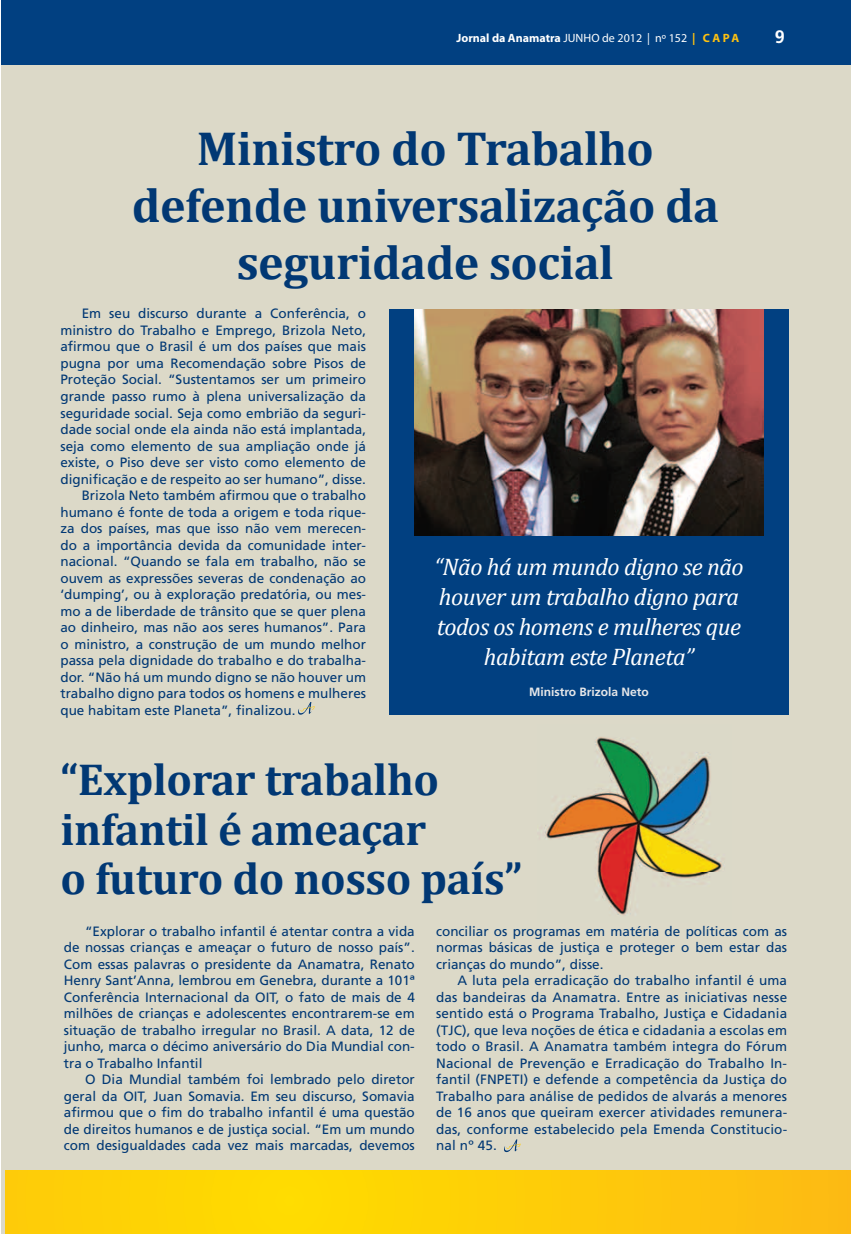
<style>
.page{position:relative;width:851px;height:1234px;background:#fff}
.page>*{position:absolute;margin:0;border:0;box-sizing:border-box;transform-origin:0 0}
.t1{font:700 48px/57px "Cambria";letter-spacing:-.01em;color:#013874;text-align:center}
.t2{font:700 45px/49.5px "Cambria";letter-spacing:-.01em;color:#013874}
.t3{font:italic 24px/30px "Cambria";letter-spacing:-.02em;color:#fff;text-align:center}
.t4{font:700 18px "Frutiger";color:#fff}
.t5{font:13.5px/16.5px "Frutiger";color:#013874;text-align:justify}
.t6{font:12px "Myriad Pro";color:#fff}
.t7{font:700 12px "Frutiger";color:#e6e7e9}
.s1{font-weight:700}
.s2{font-weight:700;color:#fec210}
</style>
<div class="page">
<div style="left:2px;top:0;width:848px;height:1233px;background:#dcd9c8"></div>
<div style="left:2px;top:0;width:848px;height:65px;background:#014081"></div>
<img style="left:5px;top:1170px;width:845px;height:63px">
<div style="left:389px;top:309px;width:399px;height:405px;background:#014081"></div>
<img style="left:414px;top:309px;width:349px;height:226px">
<svg style="left:298px;top:702px;width:16px;height:12px"></svg>
<svg style="left:504px;top:1139px;width:16px;height:12px"></svg>
<img style="left:545px;top:737px;width:177px;height:178px">
<p class="t6" style="left:456px;top:30px;width:284px"><span class="s1">Jornal da Anamatra</span> JUNHO de 2012 | nº 152 <span class="s2">| C A PA</span></p>
<h3 class="t4" style="left:774px;top:26px;width:12px">9</h3>
<h1 class="t1" style="left:132px;top:118px;width:588px">Ministro do Trabalho defende universalização da seguridade social</h1>
<p class="t5" style="left:82px;top:305px;width:286px">Em seu discurso durante a Conferência, o</p>
<p class="t5" style="left:60px;top:322px;width:307px">ministro do Trabalho e Emprego, Brizola Neto,</p>
<p class="t5" style="left:60px;top:338px;width:307px">afirmou que o Brasil é um dos países que mais</p>
<p class="t5" style="left:60px;top:355px;width:307px">pugna por uma Recomendação sobre Pisos de</p>
<p class="t5" style="left:60px;top:371px;width:307px">Proteção Social. “Sustentamos ser um primeiro</p>
<p class="t5" style="left:60px;top:388px;width:307px">grande passo rumo à plena universalização da</p>
<p class="t5" style="left:60px;top:404px;width:307px">seguridade social. Seja como embrião da seguri-</p>
<p class="t5" style="left:60px;top:421px;width:307px">dade social onde ela ainda não está implantada,</p>
<p class="t5" style="left:60px;top:437px;width:307px">seja como elemento de sua ampliação onde já</p>
<p class="t5" style="left:60px;top:454px;width:307px">existe, o Piso deve ser visto como elemento de</p>
<p class="t5" style="left:60px;top:470px;width:307px">dignificação e de respeito ao ser humano”, disse.</p>
<p class="t5" style="left:82px;top:487px;width:286px">Brizola Neto também afirmou que o trabalho</p>
<p class="t5" style="left:60px;top:503px;width:307px">humano é fonte de toda a origem e toda rique-</p>
<p class="t5" style="left:60px;top:520px;width:307px">za dos países, mas que isso não vem merecen-</p>
<p class="t5" style="left:60px;top:536px;width:307px">do a importância devida da comunidade inter-</p>
<p class="t5" style="left:60px;top:553px;width:307px">nacional. “Quando se fala em trabalho, não se</p>
<p class="t5" style="left:60px;top:569px;width:307px">ouvem as expressões severas de condenação ao</p>
<p class="t5" style="left:60px;top:586px;width:307px">‘dumping’, ou à exploração predatória, ou mes-</p>
<p class="t5" style="left:60px;top:602px;width:307px">mo a de liberdade de trânsito que se quer plena</p>
<p class="t5" style="left:60px;top:619px;width:307px">ao dinheiro, mas não aos seres humanos”. Para</p>
<p class="t5" style="left:60px;top:635px;width:307px">o ministro, a construção de um mundo melhor</p>
<p class="t5" style="left:60px;top:652px;width:307px">passa pela dignidade do trabalho e do trabalha-</p>
<p class="t5" style="left:60px;top:668px;width:307px">dor. “Não há um mundo digno se não houver um</p>
<p class="t5" style="left:60px;top:685px;width:307px">trabalho digno para todos os homens e mulheres</p>
<p class="t5" style="left:60px;top:701px;width:236px">que habitam este Planeta”, finalizou.</p>
<h3 class="t3" style="left:434px;top:550px;width:311px">“Não há um mundo digno se não houver um trabalho digno para todos os homens e mulheres que habitam este Planeta”</h3>
<p class="t7" style="left:529px;top:684px;width:121px">Ministro Brizola Neto</p>
<h2 class="t2" style="left:60px;top:753px;width:463px">“Explorar trabalho infantil é ameaçar<br>o futuro do nosso país”</h2>
<p class="t5" style="left:64px;top:922px;width:352px;text-indent:21px">“Explorar o trabalho infantil é atentar contra a vida de nossas crianças e ameaçar o futuro de nosso país”.<br>Com essas palavras o presidente da Anamatra, Renato Henry Sant’Anna, lembrou em Genebra, durante a 101ª Conferência Internacional da OIT, o fato de mais de 4 milhões de crianças e adolescentes encontrarem-se em situação de trabalho irregular no Brasil. A data, 12 de junho, marca o décimo aniversário do Dia Mundial con&shy;tra o Trabalho Infantil</p>
<p class="t5" style="left:64px;top:1071px;width:352px;text-indent:21px">O Dia Mundial também foi lembrado pelo diretor geral da OIT, Juan Somavia. Em seu discurso, Somavia afirmou que o fim do trabalho infantil é uma questão de direitos humanos e de justiça social. “Em um mundo com desigualdades cada vez mais marcadas, devemos</p>
<p class="t5" style="left:436px;top:922px;width:352px">conciliar os programas em matéria de políticas com as normas básicas de justiça e proteger o bem estar das crianças do mundo”, disse.</p>
<p class="t5" style="left:436px;top:971px;width:352px;text-indent:21px">A luta pela erradicação do trabalho infantil é uma das bandeiras da Anamatra. Entre as iniciativas nesse sentido está o Programa Trabalho, Justiça e Cidadania (TJC), que leva noções de ética e cidadania a escolas em todo o Brasil. A Anamatra também integra do Fórum Nacional de Prevenção e Erradicação do Trabalho In&shy;fantil (FNPETI) e defende a competência da Justiça do Trabalho para análise de pedidos de alvarás a menores de 16 anos que queiram exercer atividades remunera&shy;das, conforme estabelecido pela Emenda Constitucio&shy;nal nº 45.</p>
</div>
